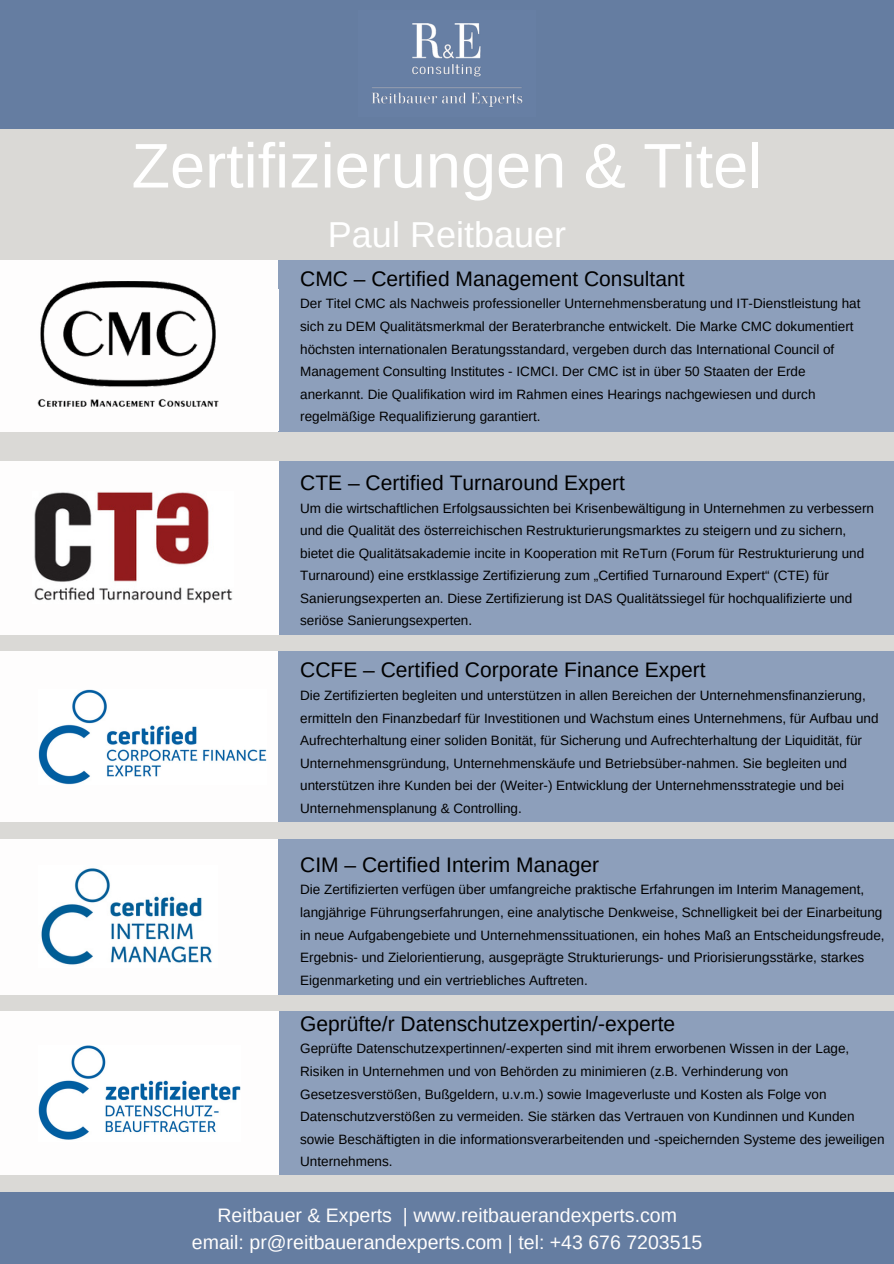
<style>
.page{position:relative;width:894px;height:1264px;background:#fff}
.page>*{position:absolute;margin:0;border:0;box-sizing:border-box;transform-origin:0 0}
.t1{font:63px "Arimo";color:#fff}
.t2{font:36px "Arimo";color:#fff}
.t3{font:21px "Arimo";color:#000}
.t4{font:19.5px "Arimo";color:#fefdfd}
.t5{font:13.5px/22.5px "Arimo";color:#000}
</style>
<div class="page">
<div style="left:0;top:0;width:893px;height:1263px;background:#dad9d6"></div>
<div style="left:0;top:0;width:893px;height:128px;background:#657da1"></div>
<img style="left:372px;top:23px;width:151px;height:84px">
<div style="left:0;top:1191px;width:893px;height:72px;background:#657da1"></div>
<div style="left:0;top:260px;width:278px;height:171px;background:#fefdfd"></div>
<div style="left:278px;top:260px;width:615px;height:171px;background:#8d9fbb"></div>
<div style="left:278px;top:461px;width:615px;height:173px;background:#8d9fbb"></div>
<div style="left:0;top:461px;width:278px;height:173px;background:#fefdfd"></div>
<img style="left:34px;top:492px;width:199px;height:112px">
<div style="left:0;top:651px;width:278px;height:170px;background:#fefdfd"></div>
<div style="left:278px;top:651px;width:615px;height:170px;background:#8d9fbb"></div>
<img style="left:38px;top:689px;width:228px;height:95px">
<div style="left:0;top:838px;width:278px;height:156px;background:#fefdfd"></div>
<div style="left:278px;top:838px;width:615px;height:156px;background:#8d9fbb"></div>
<img style="left:41px;top:868px;width:171px;height:97px">
<div style="left:278px;top:1011px;width:615px;height:163px;background:#8d9fbb"></div>
<div style="left:0;top:1011px;width:278px;height:163px;background:#fefdfd"></div>
<img style="left:38px;top:1045px;width:202px;height:95px">
<img style="left:37px;top:281px;width:182px;height:126px">
<p class="t1" style="left:131px;top:130px;width:632px">Zertifizierungen &amp; Titel</p>
<p class="t2" style="left:328px;top:215px;width:240px">Paul Reitbauer</p>
<p class="t3" style="left:300px;top:267px;width:386px">CMC – Certified Management Consultant</p>
<p class="t5" style="left:300px;top:292px;width:561px">Der Titel CMC als Nachweis professioneller Unternehmensberatung und IT-Dienstleistung hat sich zu DEM Qualitätsmerkmal der Beraterbranche entwickelt. Die Marke CMC dokumentiert höchsten internationalen Beratungsstandard, vergeben durch das International Council of Management Consulting Institutes - ICMCI. Der CMC ist in über 50 Staaten der Erde anerkannt. Die Qualifikation wird im Rahmen eines Hearings nachgewiesen und durch regelmäßige Requalifizierung garantiert.</p>
<p class="t3" style="left:300px;top:471px;width:326px">CTE – Certified Turnaround Expert</p>
<p class="t5" style="left:300px;top:496px;width:575px">Um die wirtschaftlichen Erfolgsaussichten bei Krisenbewältigung in Unternehmen zu verbessern und die Qualität des österreichischen Restrukturierungsmarktes zu steigern und zu sichern, bietet die Qualitätsakademie incite in Kooperation mit ReTurn (Forum für Restrukturierung und Turnaround) eine erstklassige Zertifizierung zum „Certified Turnaround Expert“ (CTE) für Sanierungsexperten an. Diese Zertifizierung ist DAS Qualitätssiegel für hochqualifizierte und seriöse Sanierungsexperten.</p>
<p class="t3" style="left:300px;top:658px;width:407px">CCFE – Certified Corporate Finance Expert</p>
<p class="t5" style="left:300px;top:684px;width:579px">Die Zertifizierten begleiten und unterstützen in allen Bereichen der Unternehmensfinanzierung, ermitteln den Finanzbedarf für Investitionen und Wachstum eines Unternehmens, für Aufbau und Aufrechterhaltung einer soliden Bonität, für Sicherung und Aufrechterhaltung der Liquidität, für Unternehmensgründung, Unternehmenskäufe und Betriebsüber-nahmen. Sie begleiten und unterstützen ihre Kunden bei der (Weiter-) Entwicklung der Unternehmensstrategie und bei Unternehmensplanung &amp; Controlling.</p>
<p class="t3" style="left:300px;top:852px;width:300px">CIM – Certified Interim Manager</p>
<p class="t5" style="left:300px;top:878px;width:586px">Die Zertifizierten verfügen über umfangreiche praktische Erfahrungen im Interim Management, langjährige Führungserfahrungen, eine analytische Denkweise, Schnelligkeit bei der Einarbeitung in neue Aufgabengebiete und Unternehmenssituationen, ein hohes Maß an Entscheidungsfreude, Ergebnis- und Zielorientierung, ausgeprägte Strukturierungs- und Priorisierungsstärke, starkes Eigenmarketing und ein vertriebliches Auftreten.</p>
<p class="t3" style="left:300px;top:1011px;width:376px">Geprüfte/r Datenschutzexpertin/-experte</p>
<p class="t5" style="left:300px;top:1037px;width:586px">Geprüfte Datenschutzexpertinnen/-experten sind mit ihrem erworbenen Wissen in der Lage, Risiken in Unternehmen und von Behörden zu minimieren (z.B. Verhinderung von Gesetzesverstößen, Bußgeldern, u.v.m.) sowie Imageverluste und Kosten als Folge von Datenschutzverstößen zu vermeiden. Sie stärken das Vertrauen von Kundinnen und Kunden sowie Beschäftigten in die informationsverarbeitenden und -speichernden Systeme des jeweiligen Unternehmens.</p>
<p class="t4" style="left:217px;top:1204px;width:461px">Reitbauer &amp; Experts | www.reitbauerandexperts.com</p>
<p class="t4" style="left:192px;top:1231px;width:511px">email: pr@reitbauerandexperts.com | tel: +43 676 7203515</p>
</div>
